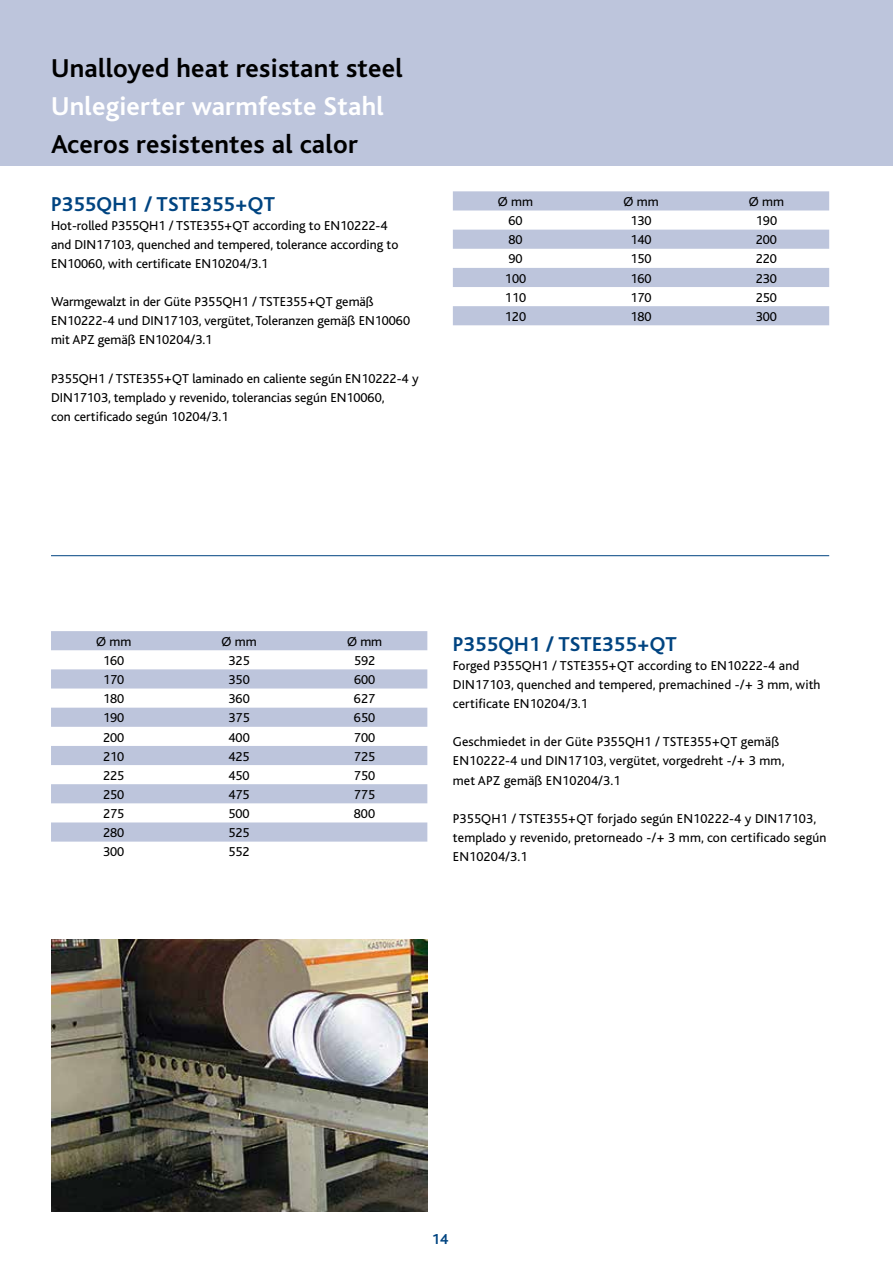
<style>
.page{position:relative;width:893px;height:1263px;background:#fff}
.page>*{position:absolute;margin:0;border:0;box-sizing:border-box;transform-origin:0 0}
.t1{font:700 27px "Kl Bliss";letter-spacing:.01em;color:#000}
.t2{font:700 27px "Kl Bliss";letter-spacing:.01em;color:#fff}
.t3{font:700 21px "Kl Bliss";letter-spacing:.01em;color:#004481}
.t4{font:700 15px "Kl Bliss";color:#004481}
.t5{font:13.5px/19.2px "Kl Bliss";color:#000}
</style>
<div class="page">
<div style="left:0;top:0;width:893px;height:166px;background:#bdc5dc"></div>
<hr style="left:51px;top:555px;width:778px;height:1px;background:#004481">
<svg style="left:453px;top:191px;width:376px;height:134px;fill:#bdc5dc"></svg>
<svg style="left:51px;top:631px;width:376px;height:211px;fill:#bdc5dc"></svg>
<img style="left:51px;top:940px;width:376px;height:272px">
<h1 class="t1" style="left:51px;top:54px;width:353px">Unalloyed heat resistant steel</h1>
<h1 class="t2" style="left:51px;top:92px;width:334px">Unlegierter warmfeste Stahl</h1>
<h1 class="t1" style="left:51px;top:130px;width:308px">Aceros resistentes al calor</h1>
<h2 class="t3" style="left:51px;top:193px;width:226px">P355QH1 / TSTE355+QT</h2>
<p class="t5" style="left:51px;top:216px;width:349px">Hot-rolled P355QH1 / TSTE355+QT according to EN10222-4 and DIN17103, quenched and tempered, tolerance according to<br>EN10060, with certificate EN10204/3.1</p>
<p class="t5" style="left:51px;top:292px;width:361px">Warmgewalzt in der Güte P355QH1 / TSTE355+QT gemäß<br>EN10222-4 und DIN17103, vergütet, Toleranzen gemäß EN10060 mit APZ gemäß EN10204/3.1</p>
<p class="t5" style="left:51px;top:369px;width:369px">P355QH1 / TSTE355+QT laminado en caliente según EN10222-4 y<br>DIN17103, templado y revenido, tolerancias según EN10060,<br>con certificado según 10204/3.1</p>
<p class="t5" style="left:498px;top:192px;width:37px">Ø mm</p>
<p class="t5" style="left:623px;top:192px;width:37px">Ø mm</p>
<p class="t5" style="left:749px;top:192px;width:37px">Ø mm</p>
<p class="t5" style="left:508px;top:211px;width:16px">60</p>
<p class="t5" style="left:630px;top:211px;width:23px">130</p>
<p class="t5" style="left:756px;top:211px;width:23px">190</p>
<p class="t5" style="left:508px;top:231px;width:16px">80</p>
<p class="t5" style="left:630px;top:231px;width:23px">140</p>
<p class="t5" style="left:756px;top:231px;width:23px">200</p>
<p class="t5" style="left:508px;top:250px;width:16px">90</p>
<p class="t5" style="left:630px;top:250px;width:23px">150</p>
<p class="t5" style="left:756px;top:250px;width:23px">220</p>
<p class="t5" style="left:505px;top:269px;width:23px">100</p>
<p class="t5" style="left:630px;top:269px;width:23px">160</p>
<p class="t5" style="left:756px;top:269px;width:23px">230</p>
<p class="t5" style="left:505px;top:288px;width:23px">110</p>
<p class="t5" style="left:630px;top:288px;width:23px">170</p>
<p class="t5" style="left:756px;top:288px;width:23px">250</p>
<p class="t5" style="left:505px;top:307px;width:23px">120</p>
<p class="t5" style="left:630px;top:307px;width:23px">180</p>
<p class="t5" style="left:756px;top:307px;width:23px">300</p>
<p class="t5" style="left:96px;top:632px;width:37px">Ø mm</p>
<p class="t5" style="left:222px;top:632px;width:37px">Ø mm</p>
<p class="t5" style="left:347px;top:632px;width:37px">Ø mm</p>
<p class="t5" style="left:103px;top:651px;width:23px">160</p>
<p class="t5" style="left:229px;top:651px;width:23px">325</p>
<p class="t5" style="left:354px;top:651px;width:23px">592</p>
<p class="t5" style="left:103px;top:670px;width:23px">170</p>
<p class="t5" style="left:229px;top:670px;width:23px">350</p>
<p class="t5" style="left:354px;top:670px;width:23px">600</p>
<p class="t5" style="left:103px;top:689px;width:23px">180</p>
<p class="t5" style="left:229px;top:689px;width:23px">360</p>
<p class="t5" style="left:354px;top:689px;width:23px">627</p>
<p class="t5" style="left:103px;top:709px;width:23px">190</p>
<p class="t5" style="left:229px;top:709px;width:23px">375</p>
<p class="t5" style="left:354px;top:709px;width:23px">650</p>
<p class="t5" style="left:103px;top:728px;width:23px">200</p>
<p class="t5" style="left:228px;top:728px;width:23px">400</p>
<p class="t5" style="left:354px;top:728px;width:23px">700</p>
<p class="t5" style="left:103px;top:747px;width:23px">210</p>
<p class="t5" style="left:228px;top:747px;width:23px">425</p>
<p class="t5" style="left:354px;top:747px;width:23px">725</p>
<p class="t5" style="left:103px;top:766px;width:23px">225</p>
<p class="t5" style="left:228px;top:766px;width:23px">450</p>
<p class="t5" style="left:354px;top:766px;width:23px">750</p>
<p class="t5" style="left:103px;top:785px;width:23px">250</p>
<p class="t5" style="left:228px;top:785px;width:23px">475</p>
<p class="t5" style="left:354px;top:785px;width:23px">775</p>
<p class="t5" style="left:103px;top:804px;width:23px">275</p>
<p class="t5" style="left:228px;top:804px;width:23px">500</p>
<p class="t5" style="left:354px;top:804px;width:23px">800</p>
<p class="t5" style="left:103px;top:823px;width:23px">280</p>
<p class="t5" style="left:228px;top:823px;width:23px">525</p>
<p class="t5" style="left:103px;top:842px;width:23px">300</p>
<p class="t5" style="left:228px;top:842px;width:23px">552</p>
<h2 class="t3" style="left:453px;top:633px;width:226px">P355QH1 / TSTE355+QT</h2>
<p class="t5" style="left:453px;top:656px;width:369px">Forged P355QH1 / TSTE355+QT according to EN10222-4 and<br>DIN17103, quenched and tempered, premachined -/+ 3 mm, with certificate EN10204/3.1</p>
<p class="t5" style="left:453px;top:732px;width:333px">Geschmiedet in der Güte P355QH1 / TSTE355+QT gemäß<br>EN10222-4 und DIN17103, vergütet, vorgedreht -/+ 3 mm, met APZ gemäß EN10204/3.1</p>
<p class="t5" style="left:453px;top:809px;width:375px">P355QH1 / TSTE355+QT forjado según EN10222-4 y DIN17103, templado y revenido, pretorneado -/+ 3 mm, con certificado según<br>EN10204/3.1</p>
<p class="t4" style="left:432px;top:1231px;width:18px">14</p>
</div>
